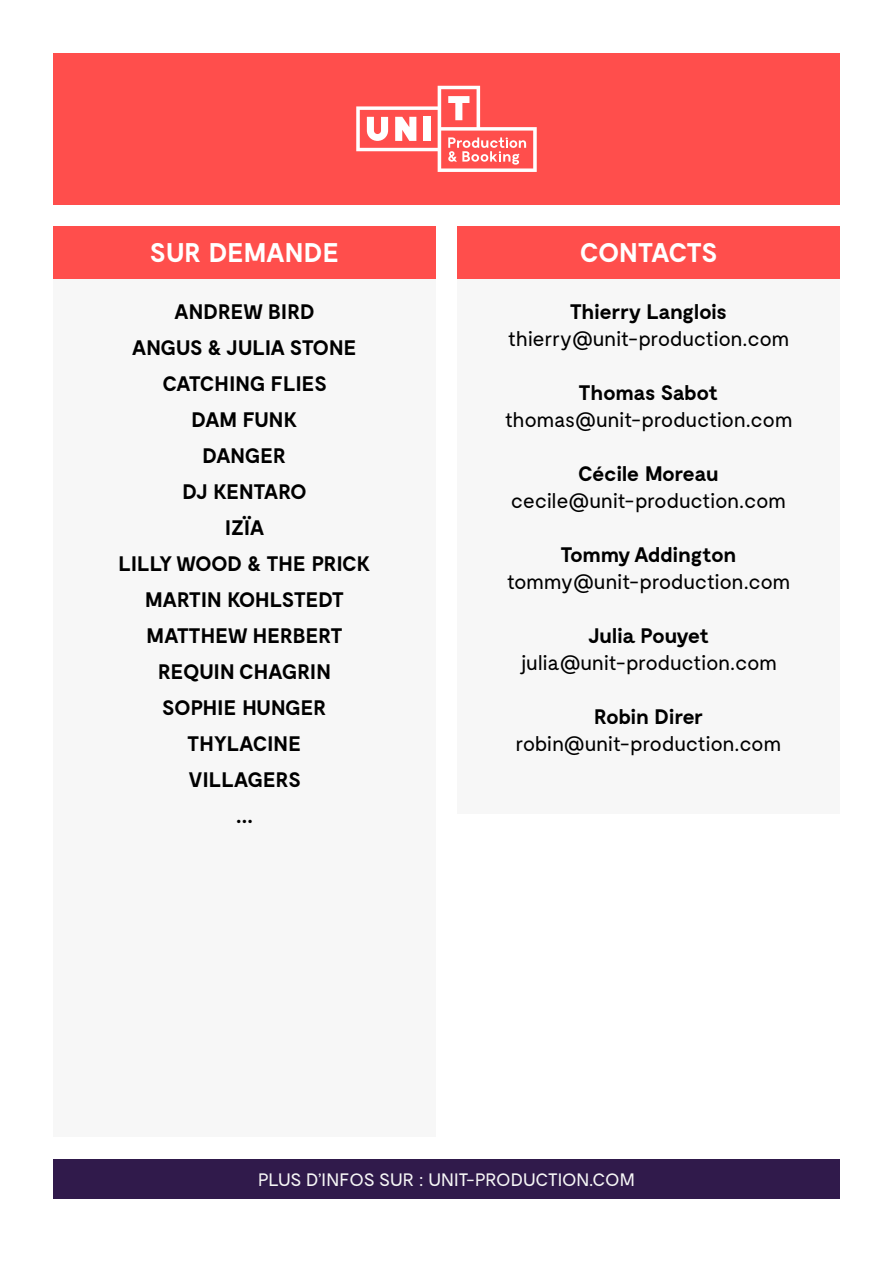
<style>
.page{position:relative;width:893px;height:1263px;background:#fff}
.page>*{position:absolute;margin:0;border:0;box-sizing:border-box;transform-origin:0 0}
.t1{font:700 27px "Moderat";color:#fff}
.t2{font:700 21px/36px "Moderat";letter-spacing:-.01em;color:#000;text-align:center}
.t3{font:21px "Moderat";letter-spacing:-.025em;color:#000}
.t4{font:700 21px "Moderat";letter-spacing:-.03em;color:#000}
.t5{font:700 21px "Moderat";letter-spacing:-.035em;color:#000}
.t6{font:18px "Moderat";color:#f6f6f6}
</style>
<div class="page">
<div style="left:53px;top:1159px;width:787px;height:40px;background:#301a4b"></div>
<div style="left:53px;top:227px;width:383px;height:910px;background:#f6f6f6"></div>
<div style="left:457px;top:227px;width:383px;height:587px;background:#f6f6f6"></div>
<div style="left:53px;top:53px;width:787px;height:152px;background:#ff4e4c"></div>
<div style="left:53px;top:227px;width:383px;height:52px;background:#ff4e4c"></div>
<div style="left:457px;top:227px;width:383px;height:52px;background:#ff4e4c"></div>
<svg style="left:356px;top:86px;width:181px;height:86px"></svg>
<p class="t1" style="left:150px;top:237px;width:191px">SUR DEMANDE</p>
<p class="t1" style="left:580px;top:237px;width:139px">CONTACTS</p>
<p class="t2" style="left:118px;top:295px;width:254px">ANDREW BIRD<br>ANGUS &amp; JULIA STONE<br>CATCHING FLIES<br>DAM FUNK<br>DANGER<br>DJ KENTARO<br>IZÏA<br>LILLY WOOD &amp; THE PRICK<br>MARTIN KOHLSTEDT<br>MATTHEW HERBERT<br>REQUIN CHAGRIN<br>SOPHIE HUNGER<br>THYLACINE<br>VILLAGERS<br>...</p>
<p class="t2" style="left:570px;top:295px;width:158px">Thierry Langlois</p>
<p class="t3" style="left:507px;top:327px;width:283px">thierry@unit-production.com</p>
<p class="t2" style="left:579px;top:376px;width:141px">Thomas Sabot</p>
<p class="t3" style="left:504px;top:408px;width:290px">thomas@unit-production.com</p>
<p class="t2" style="left:578px;top:457px;width:142px">Cécile Moreau</p>
<p class="t3" style="left:511px;top:489px;width:277px">cecile@unit-production.com</p>
<p class="t4" style="left:561px;top:543px;width:177px">Tommy Addington</p>
<p class="t3" style="left:506px;top:570px;width:286px">tommy@unit-production.com</p>
<p class="t5" style="left:588px;top:624px;width:123px">Julia Pouyet</p>
<p class="t3" style="left:520px;top:651px;width:259px">julia@unit-production.com</p>
<p class="t4" style="left:594px;top:705px;width:110px">Robin Direr</p>
<p class="t3" style="left:516px;top:732px;width:267px">robin@unit-production.com</p>
<p class="t6" style="left:258px;top:1170px;width:378px">PLUS D’INFOS SUR : UNIT-PRODUCTION.COM</p>
</div>
